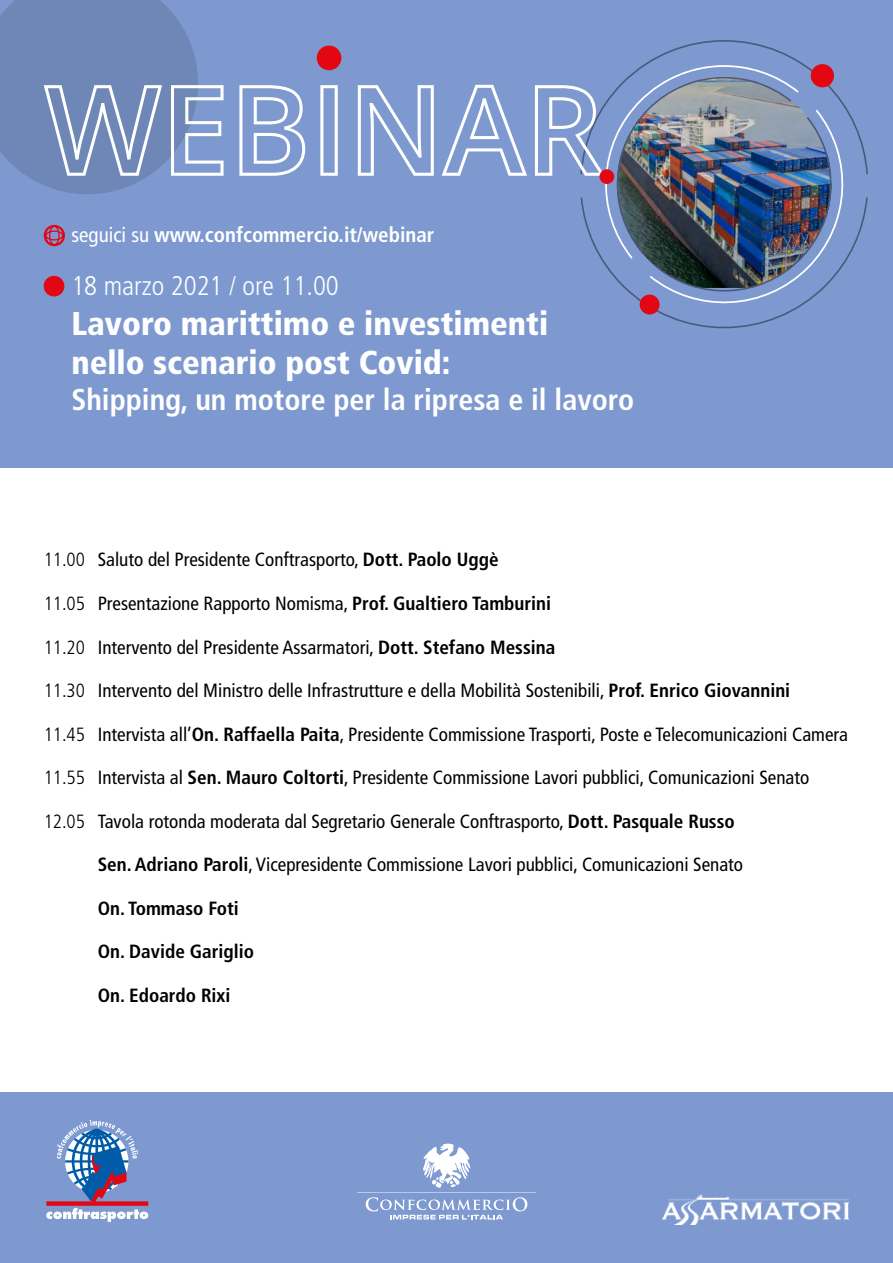
<style>
.page{position:relative;width:893px;height:1263px;background:#fff}
.page>*{position:absolute;margin:0;border:0;box-sizing:border-box;transform-origin:0 0}
.t1{font:900 condensed 33px/39.6px "Frutiger LT Std";color:#fff}
.t2{font:700 condensed 30px "Frutiger LT Std";color:#fff}
.t3{font:300 condensed 27px "Frutiger LT Std";color:#fff}
.t4{font:700 condensed 21px "Frutiger LT Std";color:#fff}
.t5{font:condensed 19.2px "Frutiger LT Std";color:#000}
.t6{font:700 condensed 19.2px "Frutiger LT Std";color:#000}
.s1{font-weight:400}
.s2{font-weight:300}
.s3{font-weight:700}
</style>
<div class="page">
<div style="left:0;top:0;width:893px;height:468px;background:#7d99cf"></div>
<svg style="left:44px;top:225px;width:21px;height:21px"></svg>
<svg style="left:580px;top:40px;width:288px;height:289px"></svg>
<img style="left:594px;top:56px;width:261px;height:259px">
<svg style="left:811px;top:64px;width:23px;height:23px"></svg>
<svg style="left:640px;top:295px;width:19px;height:19px"></svg>
<svg style="left:44px;top:276px;width:20px;height:20px"></svg>
<svg style="left:0;top:0;width:224px;height:194px"></svg>
<svg style="left:239px;top:85px;width:66px;height:91px"></svg>
<svg style="left:320px;top:85px;width:18px;height:91px"></svg>
<svg style="left:358px;top:85px;width:76px;height:91px"></svg>
<svg style="left:442px;top:85px;width:85px;height:91px"></svg>
<svg style="left:317px;top:46px;width:24px;height:24px"></svg>
<div style="left:0;top:1093px;width:893px;height:170px;background:#7d99cf"></div>
<svg style="left:357px;top:1143px;width:179px;height:76px"></svg>
<img style="left:662px;top:1194px;width:186px;height:30px">
<div style="left:46px;top:1201px;width:102px;height:5px;background:#e30613"></div>
<svg style="left:57px;top:1120px;width:81px;height:82px"></svg>
<svg style="left:46px;top:1208px;width:102px;height:14px"></svg>
<svg style="left:535px;top:85px;width:79px;height:99px"></svg>
<p class="t4" style="left:71px;top:222px;width:364px"><span class="s1">seguici su</span> www.confcommercio.it/webinar</p>
<h3 class="t3" style="left:71px;top:270px;width:269px">18 marzo 2021 / ore 11.00</h3>
<h1 class="t1" style="left:71px;top:303px;width:478px">Lavoro marittimo e investimenti nello scenario post Covid:</h1>
<h2 class="t2" style="left:71px;top:382px;width:564px">Shipping, un motore per la ripresa e il lavoro</h2>
<p class="t5" style="left:44px;top:549px;width:456px"><span class="s2">11.00</span> Saluto del Presidente Conftrasporto, <span class="s3">Dott. Paolo Uggè</span></p>
<p class="t5" style="left:44px;top:592px;width:509px"><span class="s2">11.05</span> Presentazione Rapporto Nomisma, <span class="s3">Prof. Gualtiero Tamburini</span></p>
<p class="t5" style="left:44px;top:636px;width:513px"><span class="s2">11.20</span> Intervento del Presidente Assarmatori, <span class="s3">Dott. Stefano Messina</span></p>
<p class="t5" style="left:44px;top:679px;width:748px"><span class="s2">11.30</span> Intervento del Ministro delle Infrastrutture e della Mobilità Sostenibili, <span class="s3">Prof. Enrico Giovannini</span></p>
<p class="t5" style="left:44px;top:723px;width:806px"><span class="s2">11.45</span> Intervista all’<span class="s3">On. Raffaella Paita</span>, Presidente Commissione Trasporti, Poste e Telecomunicazioni Camera</p>
<p class="t5" style="left:44px;top:766px;width:767px"><span class="s2">11.55</span> Intervista al <span class="s3">Sen. Mauro Coltorti</span>, Presidente Commissione Lavori pubblici, Comunicazioni Senato</p>
<p class="t5" style="left:44px;top:810px;width:693px"><span class="s2">12.05</span> Tavola rotonda moderata dal Segretario Generale Conftrasporto, <span class="s3">Dott. Pasquale Russo</span></p>
<p class="t5" style="left:98px;top:853px;width:647px"><span class="s3">Sen. Adriano Paroli</span>, Vicepresidente Commissione Lavori pubblici, Comunicazioni Senato</p>
<p class="t6" style="left:98px;top:896px;width:143px">On. Tommaso Foti</p>
<p class="t6" style="left:98px;top:940px;width:158px">On. Davide Gariglio</p>
<p class="t6" style="left:98px;top:983px;width:134px">On. Edoardo Rixi</p>
</div>
